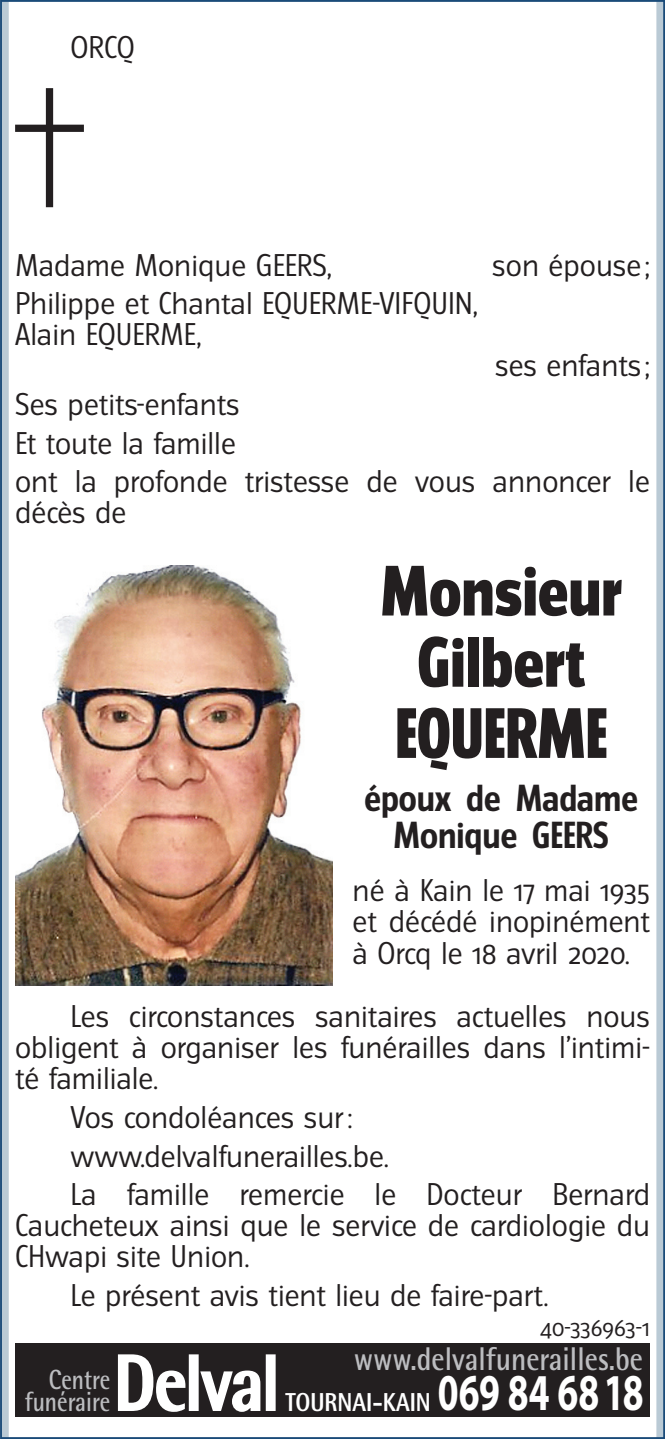
<style>
.page{position:relative;width:665px;height:1439px;background:#fff}
.page>*{position:absolute;margin:0;border:0;box-sizing:border-box;transform-origin:0 0}
.t1{font:800 79.8px "Rotis Semi Sans";letter-spacing:-.03em;color:#fff;scale:.86 1}
.t2{font:800 63.7px/71px "Turmino";color:#231f20;text-align:center}
.t3{font:700 51.8px "Myriad";letter-spacing:.005em;color:#fff;scale:.72 1}
.t4{font:700 33.6px/37.4px "Turmino";color:#231f20;text-align:center}
.t5{font:700 32.9px "Rotis Semi Sans";color:#bcbdc0;scale:.86 1}
.t6{font:28px/31.2px "Turmino";color:#231f20}
.t7{font:700 27.65px/21.7px "Rotis Semi Sans";color:#bcbdc0;text-align:right;scale:.82 1}
.t8{font:800 25.9px "Rotis Semi Sans";color:#fff;scale:.86 1}
.t9{font:22.4px "Turmino";letter-spacing:-.015em;color:#231f20}
</style>
<div class="page">
<div style="left:0;top:0;width:9px;height:1439px;background:#bacad5"></div>
<div style="left:656px;top:0;width:9px;height:1439px;background:#bacad5"></div>
<svg style="left:15px;top:88px;width:69px;height:119px"></svg>
<div style="left:15px;top:1342px;width:635px;height:74px;background:#231f20"></div>
<svg style="left:117px;top:1354px;width:69px;height:58px"></svg>
<div style="left:189px;top:1354px;width:10px;height:57px;border:2px solid #fff"></div>
<svg style="left:200px;top:1370px;width:61px;height:42px"></svg>
<div style="left:266px;top:1354px;width:10px;height:57px;border:2px solid #fff"></div>
<img style="left:15px;top:565px;width:318px;height:420px">
<p class="t6" style="left:71px;top:31px;width:66px">ORCQ</p>
<p class="t6" style="left:15px;top:249px;width:318px">Madame Monique GEERS,</p>
<p class="t6" style="left:492px;top:249px;width:159px">son épouse;</p>
<p class="t6" style="left:15px;top:288px;width:464px">Philippe et Chantal EQUERME-VIFQUIN,<br>Alain EQUERME,</p>
<p class="t6" style="left:495px;top:350px;width:156px">ses enfants ;</p>
<p class="t6" style="left:15px;top:385px;width:636px;line-height:38.5px">Ses petits-enfants<br>Et toute la famille<br>ont la profonde tristesse de vous annoncer le</p>
<p class="t6" style="left:15px;top:497px;width:113px">décès de</p>
<h2 class="t2" style="left:380px;top:556px;width:243px">Monsieur<br>Gilbert<br>EQUERME</h2>
<p class="t4" style="left:364px;top:779px;width:275px">époux de Madame<br>Monique GEERS</p>
<p class="t6" style="left:352px;top:875px;width:299px;text-align:justify">né à Kain le 17 mai 1935 et décédé inopinément à Orcq le 18 avril 2020.</p>
<p class="t6" style="left:15px;top:1001px;width:636px;text-align:justify;text-indent:55px">Les circonstances sanitaires actuelles nous obligent à organiser les funérailles dans l’intimi&shy;té familiale.</p>
<p class="t6" style="left:71px;top:1098px;width:581px;line-height:38.5px">Vos condoléances sur: www.delvalfunerailles.be.<br>La famille remercie le Docteur Bernard</p>
<p class="t6" style="left:15px;top:1210px;width:636px">Caucheteux ainsi que le service de cardiologie du<br>CHwapi site Union.</p>
<p class="t6" style="left:71px;top:1279px;width:479px">Le présent avis tient lieu de faire-part.</p>
<p class="t9" style="left:540px;top:1313px;width:111px">40‑336963‑1</p>
<h1 class="t1" style="left:114px;top:1332px;width:194px">Delval</h1>
<p class="t5" style="left:354px;top:1338px;width:338px">www.delvalfunerailles.be</p>
<p class="t8" style="left:285px;top:1385px;width:170px">TOURNAI-KAIN</p>
<p class="t7" style="left:25px;top:1368px;width:106px">Centre funéraire</p>
<h3 class="t3" style="left:438px;top:1366px;width:287px">069 84 6818</h3>
</div>
